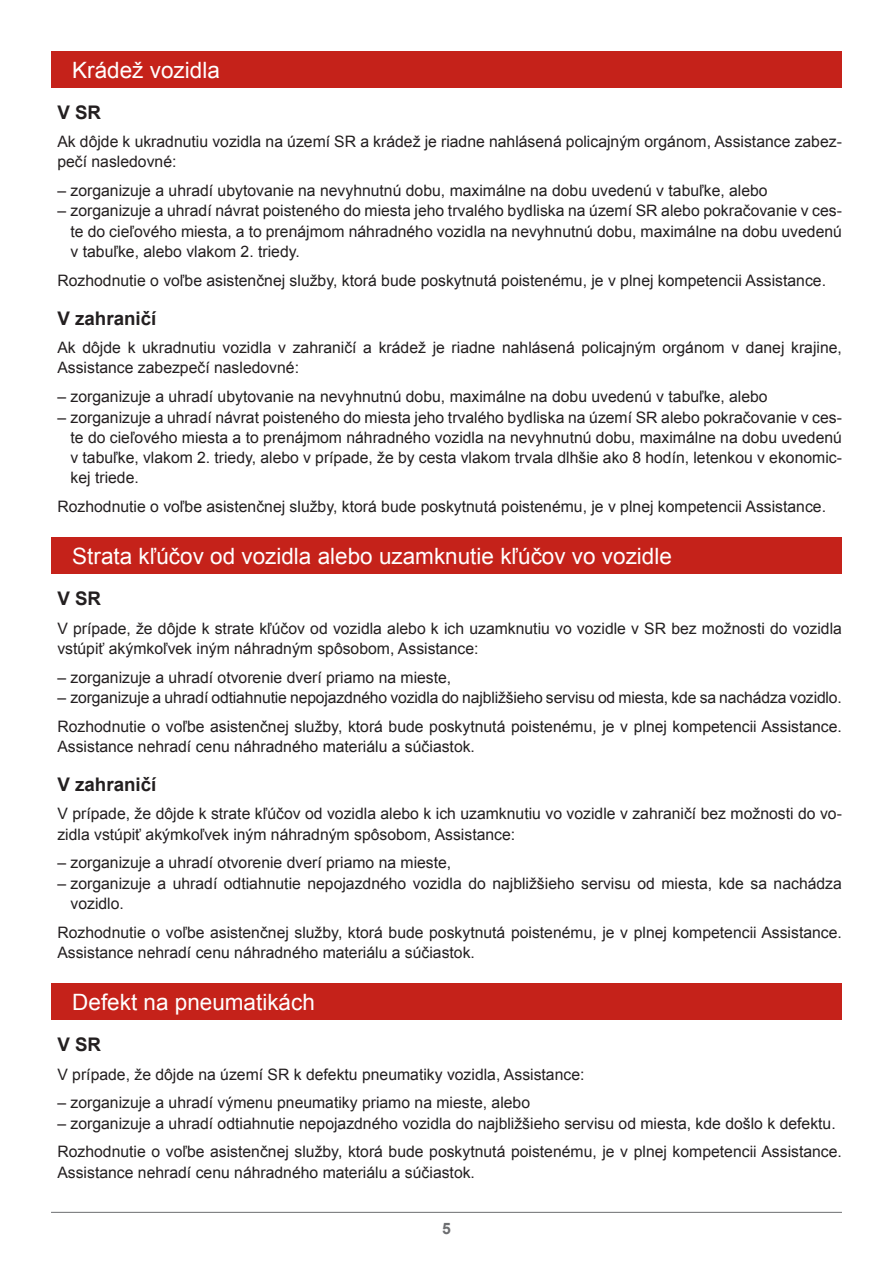
<style>
.page{position:relative;width:893px;height:1263px;background:#fff}
.page>*{position:absolute;margin:0;border:0;box-sizing:border-box;transform-origin:0 0}
.t1{font:22.5px "Arial";color:#fff}
.t2{font:700 18.75px "Arial";color:#231f20}
.t3{font:15.75px/20.2px "Arial";color:#231f20}
.t4{font:700 15.75px "Arial";color:#6c6d70}
</style>
<div class="page">
<hr style="left:51px;top:1212px;width:791px;height:1px;background:#6c6d70">
<div style="left:51px;top:537px;width:791px;height:37px;background:#c5221a"></div>
<div style="left:51px;top:51px;width:791px;height:37px;background:#c5221a"></div>
<div style="left:51px;top:983px;width:791px;height:37px;background:#c5221a"></div>
<h1 class="t1" style="left:72px;top:55px;width:149px">Krádež vozidla</h1>
<p class="t2" style="left:57px;top:99px;width:45px">V SR</p>
<p class="t3" style="left:57px;top:132px;width:786px">Ak dôjde k ukradnutiu vozidla na území SR a krádež je riadne nahlásená policajným orgánom, Assistance zabez&shy;pečí nasledovné:</p>
<p class="t3" style="left:57px;top:181px;width:712px">– zorganizuje a uhradí ubytovanie na nevyhnutnú dobu, maximálne na dobu uvedenú v tabuľke, alebo</p>
<p class="t3" style="left:71px;top:201px;width:773px;text-align:justify;text-indent:-13px">– zorganizuje a uhradí návrat poisteného do miesta jeho trvalého bydliska na území SR alebo pokračovanie v ces&shy;te do cieľového miesta, a to prenájmom náhradného vozidla na nevyhnutnú dobu, maximálne na dobu uvedenú v tabuľke, alebo vlakom 2. triedy.</p>
<p class="t3" style="left:57px;top:270px;width:770px">Rozhodnutie o voľbe asistenčnej služby, ktorá bude poskytnutá poistenému, je v plnej kompetencii Assistance.</p>
<p class="t2" style="left:57px;top:306px;width:101px">V zahraničí</p>
<p class="t3" style="left:57px;top:338px;width:786px">Ak dôjde k ukradnutiu vozidla v zahraničí a krádež je riadne nahlásená policajným orgánom v danej krajine,<br>Assistance zabezpečí nasledovné:</p>
<p class="t3" style="left:57px;top:387px;width:712px">– zorganizuje a uhradí ubytovanie na nevyhnutnú dobu, maximálne na dobu uvedenú v tabuľke, alebo</p>
<p class="t3" style="left:71px;top:407px;width:773px;text-align:justify;text-indent:-13px">– zorganizuje a uhradí návrat poisteného do miesta jeho trvalého bydliska na území SR alebo pokračovanie v ces&shy;te do cieľového miesta a to prenájmom náhradného vozidla na nevyhnutnú dobu, maximálne na dobu uvedenú v tabuľke, vlakom 2. triedy, alebo v prípade, že by cesta vlakom trvala dlhšie ako 8 hodín, letenkou v ekonomic&shy;kej triede.</p>
<p class="t3" style="left:57px;top:496px;width:770px">Rozhodnutie o voľbe asistenčnej služby, ktorá bude poskytnutá poistenému, je v plnej kompetencii Assistance.</p>
<h1 class="t1" style="left:72px;top:541px;width:601px">Strata kľúčov od vozidla alebo uzamknutie kľúčov vo vozidle</h1>
<p class="t2" style="left:57px;top:586px;width:45px">V SR</p>
<p class="t3" style="left:57px;top:618px;width:786px">V prípade, že dôjde k strate kľúčov od vozidla alebo k ich uzamknutiu vo vozidle v SR bez možnosti do vozidla vstúpiť akýmkoľvek iným náhradným spôsobom, Assistance:</p>
<p class="t3" style="left:57px;top:667px;width:395px">– zorganizuje a uhradí otvorenie dverí priamo na mieste,</p>
<p class="t3" style="left:57px;top:683px;width:786px;line-height:28.8px">– zorganizuje a uhradí odtiahnutie nepojazdného vozidla do najbližšieho servisu od miesta, kde sa nachádza vozidlo.<br>Rozhodnutie o voľbe asistenčnej služby, ktorá bude poskytnutá poistenému, je v plnej kompetencii Assistance.</p>
<p class="t3" style="left:57px;top:736px;width:419px">Assistance nehradí cenu náhradného materiálu a súčiastok.</p>
<p class="t2" style="left:57px;top:772px;width:101px">V zahraničí</p>
<p class="t3" style="left:57px;top:804px;width:786px">V prípade, že dôjde k strate kľúčov od vozidla alebo k ich uzamknutiu vo vozidle v zahraničí bez možnosti do vo&shy;zidla vstúpiť akýmkoľvek iným náhradným spôsobom, Assistance:</p>
<p class="t3" style="left:57px;top:853px;width:395px">– zorganizuje a uhradí otvorenie dverí priamo na mieste,</p>
<p class="t3" style="left:71px;top:873px;width:773px;text-indent:-13px">– zorganizuje a uhradí odtiahnutie nepojazdného vozidla do najbližšieho servisu od miesta, kde sa nachádza vozidlo.</p>
<p class="t3" style="left:57px;top:922px;width:786px">Rozhodnutie o voľbe asistenčnej služby, ktorá bude poskytnutá poistenému, je v plnej kompetencii Assistance.<br>Assistance nehradí cenu náhradného materiálu a súčiastok.</p>
<h1 class="t1" style="left:72px;top:987px;width:244px">Defekt na pneumatikách</h1>
<p class="t2" style="left:57px;top:1032px;width:45px">V SR</p>
<p class="t3" style="left:57px;top:1064px;width:529px">V prípade, že dôjde na území SR k defektu pneumatiky vozidla, Assistance:</p>
<p class="t3" style="left:57px;top:1093px;width:474px">– zorganizuje a uhradí výmenu pneumatiky priamo na mieste, alebo</p>
<p class="t3" style="left:57px;top:1109px;width:786px;line-height:28.8px">– zorganizuje a uhradí odtiahnutie nepojazdného vozidla do najbližšieho servisu od miesta, kde došlo k defektu.<br>Rozhodnutie o voľbe asistenčnej služby, ktorá bude poskytnutá poistenému, je v plnej kompetencii Assistance.</p>
<p class="t3" style="left:57px;top:1162px;width:419px">Assistance nehradí cenu náhradného materiálu a súčiastok.</p>
<p class="t4" style="left:442px;top:1218px;width:10px">5</p>
</div>
